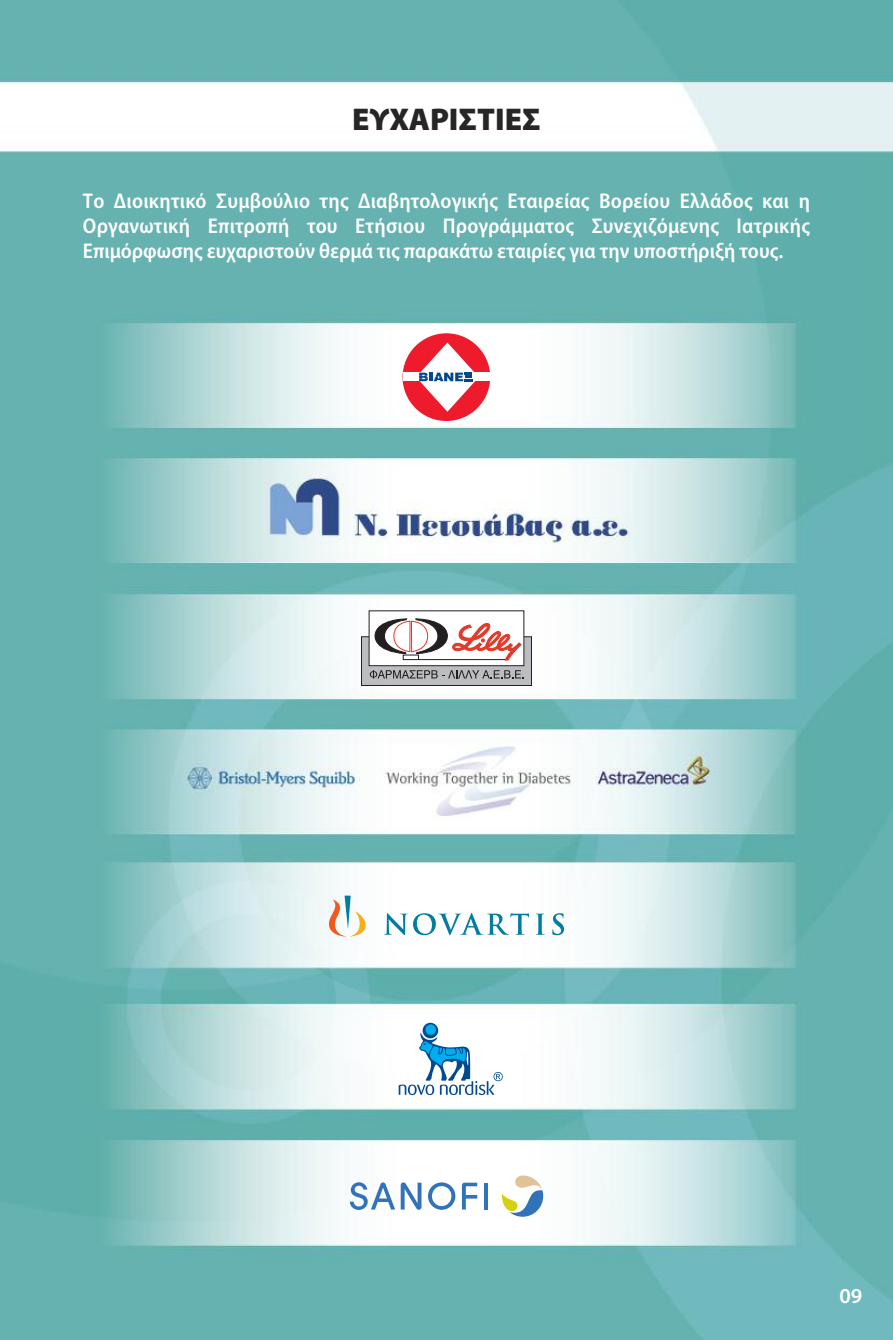
<style>
.page{position:relative;width:893px;height:1340px;background:#fff}
.page>*{position:absolute;margin:0;border:0;box-sizing:border-box;transform-origin:0 0}
.t1{font:900 31.5px "Myriad Pro";color:#272627}
.t2{font:600 semi-condensed 21.38px/24.8px "Myriad Pro";color:#fff;text-align:justify}
.t3{font:600 21.38px "Myriad Pro";color:#fff}
</style>
<div class="page">
<img style="left:0;top:0;width:893px;height:1339px">
<div style="left:403px;top:333px;width:87px;height:88px;background:#ee1b2c;border-radius:50%"></div>
<div style="left:403px;top:372px;width:87px;height:9px;background:#fff"></div>
<svg style="left:416px;top:342px;width:63px;height:70px"></svg>
<div style="left:361px;top:636px;width:170px;height:49px;background:#bcbdc0"></div>
<div style="left:361px;top:636px;width:171px;height:50px;border:1px solid #231f20"></div>
<div style="left:369px;top:611px;width:155px;height:54px;background:#fff"></div>
<svg style="left:370px;top:618px;width:154px;height:68px"></svg>
<svg style="left:384px;top:913px;width:145px;height:22px"></svg>
<svg style="left:536px;top:913px;width:9px;height:21px"></svg>
<svg style="left:552px;top:913px;width:12px;height:22px"></svg>
<svg style="left:329px;top:895px;width:45px;height:41px"></svg>
<svg style="left:423px;top:1022px;width:15px;height:16px"></svg>
<div style="left:425px;top:1024px;width:11px;height:10px;background:#00aeef;border-radius:50%"></div>
<svg style="left:399px;top:1032px;width:104px;height:63px"></svg>
<hr style="left:484px;top:1182px;width:4px;height:27px;background:#3073ba">
<svg style="left:428px;top:1182px;width:27px;height:27px"></svg>
<svg style="left:462px;top:1182px;width:15px;height:27px"></svg>
<svg style="left:401px;top:1182px;width:20px;height:27px"></svg>
<svg style="left:350px;top:1182px;width:45px;height:27px"></svg>
<svg style="left:502px;top:1175px;width:41px;height:41px"></svg>
<h1 class="t1" style="left:352px;top:107px;width:190px">ΕΥΧΑΡΙΣΤΙΕΣ</h1>
<p class="t2" style="left:83px;top:190px;width:729px">Το Διοικητικό Συμβούλιο της Διαβητολογικής Εταιρείας Βορείου Ελλάδος και η Οργανωτική Επιτροπή του Ετήσιου Προγράμματος Συνεχιζόμενης Ιατρικής Επιμόρφωσης ευχαριστούν θερμά τις παρακάτω εταιρίες για την υποστήριξή τους.</p>
<p class="t3" style="left:839px;top:1287px;width:24px">09</p>
</div>
